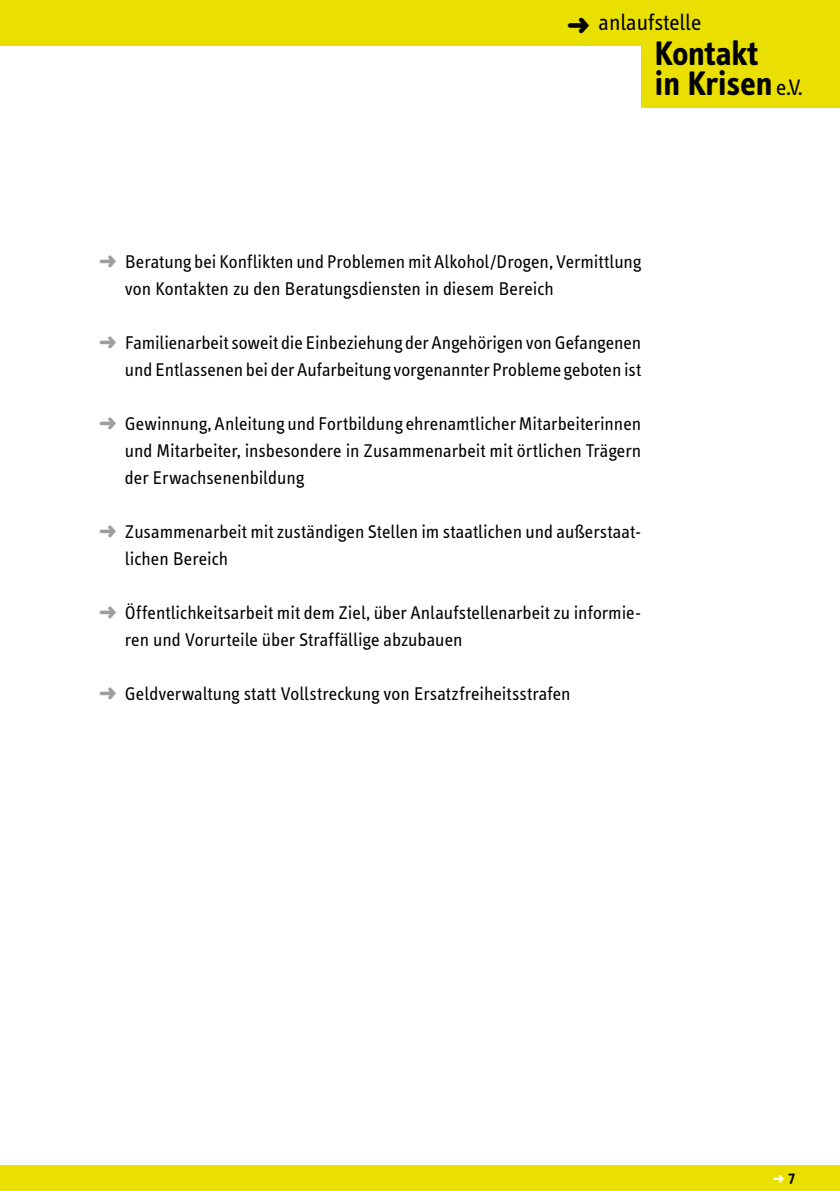
<style>
.page{position:relative;width:840px;height:1191px;background:#fff}
.page>*{position:absolute;margin:0;border:0;box-sizing:border-box;transform-origin:0 0}
.t1{font:700 34.8px/30.2px "Info Text";color:#000}
.t2{font:23.2px "Info Text";color:#000}
.t3{font:19px/27px "Info Text";color:#000}
.t4{font:700 15.2px "Info Text";color:#000}
.s1{font-weight:400;font-size:23.2px}
.s2{color:#9c9e9f}
.s3{color:#fff}
</style>
<div class="page">
<div style="left:0;top:1165px;width:839px;height:26px;background:#e9df00"></div>
<div style="left:0;top:0;width:839px;height:45px;background:#e9df00"></div>
<div style="left:641px;top:0;width:198px;height:108px;background:#e9df00"></div>
<p class="t2" style="left:567px;top:10px;width:136px">➜ anlaufstelle</p>
<h1 class="t1" style="left:654px;top:38px;width:149px">Kontakt<br>in Krisen<span class="s1">e.V.</span></h1>
<p class="t3" style="left:125px;top:249px;width:517px;text-indent:-26px"><span class="s2">➜</span> Beratung bei Konflikten und Problemen mit Alkohol/Drogen, Vermittlung von Kontakten zu den Beratungsdiensten in diesem Bereich</p>
<p class="t3" style="left:99px;top:330px;width:543px;text-align:right"><span class="s2">➜</span> Familienarbeit soweit die Einbeziehung der Angehörigen von Gefangenen und Entlassenen bei der Aufarbeitung vorgenannter Probleme geboten ist</p>
<p class="t3" style="left:125px;top:411px;width:517px;text-align:justify;text-indent:-26px"><span class="s2">➜</span> Gewinnung, Anleitung und Fortbildung ehrenamtlicher Mitarbeiterinnen und Mitarbeiter, insbesondere in Zusammenarbeit mit örtlichen Trägern der Erwachsenenbildung</p>
<p class="t3" style="left:125px;top:519px;width:517px;text-indent:-26px"><span class="s2">➜</span> Zusammenarbeit mit zuständigen Stellen im staatlichen und außerstaat&shy;lichen Bereich</p>
<p class="t3" style="left:125px;top:600px;width:517px;text-indent:-26px"><span class="s2">➜</span> Öffentlichkeitsarbeit mit dem Ziel, über Anlaufstellenarbeit zu informie&shy;ren und Vorurteile über Straffällige abzubauen</p>
<p class="t3" style="left:99px;top:681px;width:472px"><span class="s2">➜</span> Geldverwaltung statt Vollstreckung von Ersatzfreiheitsstrafen</p>
<p class="t4" style="left:772px;top:1168px;width:23px"><span class="s3">➜</span> 7</p>
</div>
